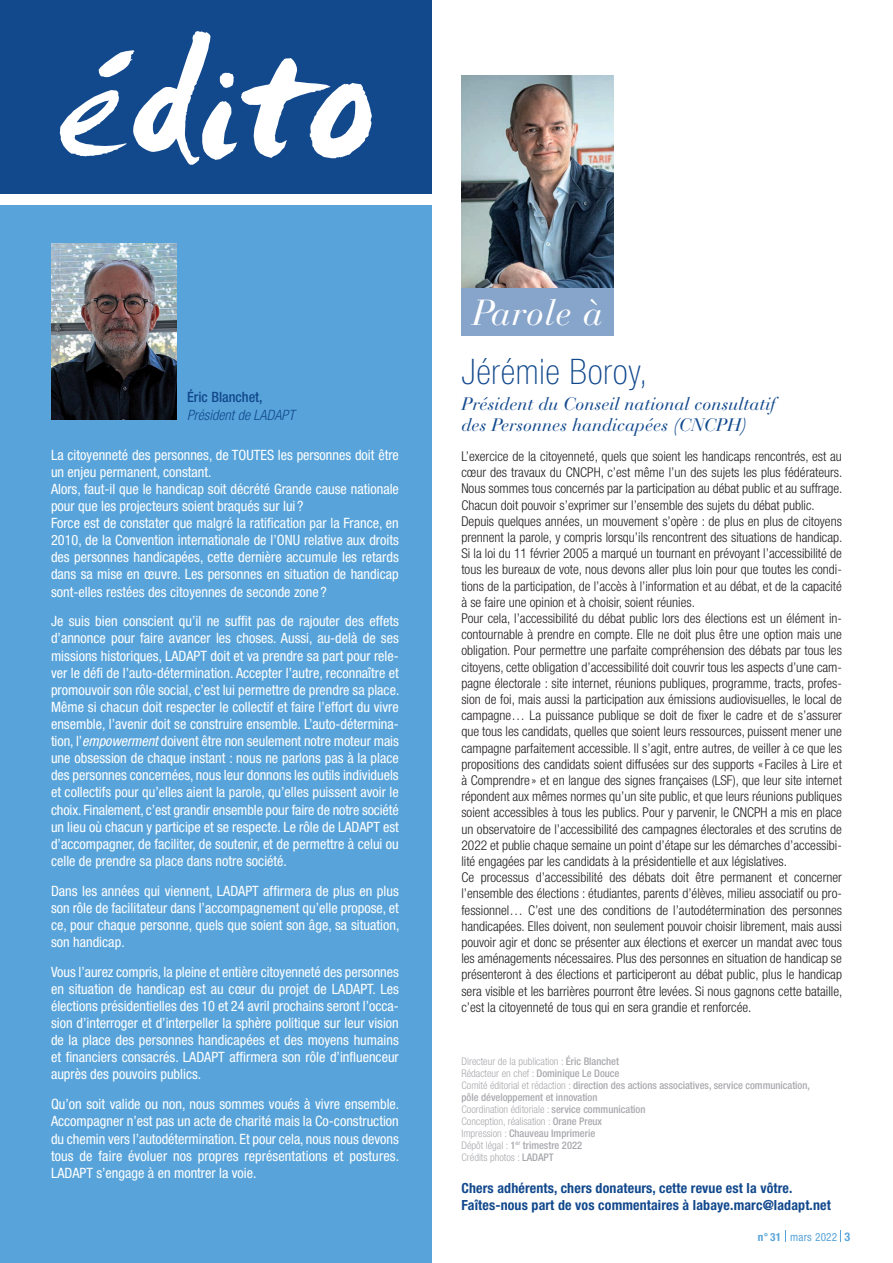
<style>
.page{position:relative;width:893px;height:1263px;background:#fff}
.page>*{position:absolute;margin:0;border:0;box-sizing:border-box;transform-origin:0 0}
.t1{font:italic 36px "Bauer Bodoni Std";letter-spacing:.02em;color:#fff}
.t2{font:100 condensed 35.25px "Helvetica Neue LT Std";letter-spacing:.02em;color:#12498d}
.t3{font:italic 18px/21.6px "Bauer Bodoni Std";color:#12498d}
.t4{font:condensed 14.25px/17.1px "Helvetica Neue LT Std";color:#fff;text-align:justify}
.t5{font:italic 300 condensed 14.25px "Helvetica Neue LT Std";color:#12498d}
.t6{font:500 condensed 14.25px "Helvetica Neue LT Std";color:#12498d}
.t7{font:700 condensed 13.95px "Helvetica Neue LT Std";letter-spacing:.01em;color:#12498d}
.t8{font:300 condensed 13.5px/16.2px "Helvetica Neue LT Std";color:#231f20;text-align:justify}
.t9{font:condensed 11.25px "Helvetica Neue LT Std";letter-spacing:.02em;color:#58a4da}
.t10{font:300 condensed 10.5px "Helvetica Neue LT Std";color:#a8a9ad}
.t11{font:500 condensed 10.5px "Helvetica Neue LT Std";color:#a8a9ad}
.s1{font-style:italic}
.s2{font-weight:500}
.s3{font-weight:300}
.s4{font-weight:700}
.s5{font-weight:700;font-size:12px}
</style>
<div class="page">
<svg style="left:840px;top:1230px;width:1px;height:12px"></svg>
<svg style="left:785px;top:1230px;width:1px;height:12px"></svg>
<div style="left:0;top:205px;width:432px;height:1058px;background:#58a4da"></div>
<img style="left:461px;top:75px;width:152px;height:213px">
<img style="left:51px;top:244px;width:125px;height:176px">
<div style="left:0;top:0;width:432px;height:193px;background:#12498d"></div>
<svg style="left:60px;top:31px;width:312px;height:134px"></svg>
<div style="left:461px;top:288px;width:152px;height:47px;background:#87a5ca"></div>
<p class="t6" style="left:187px;top:388px;width:77px">Éric Blanchet,</p>
<p class="t5" style="left:187px;top:407px;width:109px">Président de LADAPT</p>
<p class="t4" style="left:51px;top:446px;width:349px">La citoyenneté des personnes, de TOUTES les personnes doit être un enjeu permanent, constant.</p>
<p class="t4" style="left:51px;top:480px;width:349px">Alors, faut-il que le handicap soit décrété Grande cause nationale pour que les projecteurs soient braqués sur lui ?</p>
<p class="t4" style="left:51px;top:514px;width:349px">Force est de constater que malgré la ratification par la France, en 2010, de la Convention internationale de l’ONU relative aux droits des personnes handicapées, cette dernière accumule les retards dans sa mise en œuvre. Les personnes en situation de handicap sont-elles restées des citoyennes de seconde zone ?</p>
<p class="t4" style="left:51px;top:613px;width:350px">Je suis bien conscient qu’il ne suffit pas de rajouter des effets d’annonce pour faire avancer les choses. Aussi, au-delà de ses missions historiques, LADAPT doit et va prendre sa part pour rele&shy;ver le défi de l’auto-détermination. Accepter l’autre, reconnaître et promouvoir son rôle social, c’est lui permettre de prendre sa place.<br>Même si chacun doit respecter le collectif et faire l’effort du vivre ensemble, l’avenir doit se construire ensemble. L’auto-détermina&shy;tion, l’<span class="s1">empowerment</span> doivent être non seulement notre moteur mais une obsession de chaque instant : nous ne parlons pas à la place des personnes concernées, nous leur donnons les outils individuels et collectifs pour qu’elles aient la parole, qu’elles puissent avoir le choix. Finalement, c’est grandir ensemble pour faire de notre société un lieu où chacun y participe et se respecte. Le rôle de LADAPT est d’accompagner, de faciliter, de soutenir, et de permettre à celui ou celle de prendre sa place dans notre société.</p>
<p class="t4" style="left:51px;top:882px;width:350px">Dans les années qui viennent, LADAPT affirmera de plus en plus son rôle de facilitateur dans l’accompagnement qu’elle propose, et ce, pour chaque personne, quels que soient son âge, sa situation, son handicap.</p>
<p class="t4" style="left:51px;top:963px;width:349px">Vous l’aurez compris, la pleine et entière citoyenneté des personnes en situation de handicap est au cœur du projet de LADAPT. Les élections présidentielles des 10 et 24 avril prochains seront l’occa&shy;sion d’interroger et d’interpeller la sphère politique sur leur vision de la place des personnes handicapées et des moyens humains et financiers consacrés. LADAPT affirmera son rôle d’influenceur auprès des pouvoirs publics.</p>
<p class="t4" style="left:51px;top:1095px;width:350px">Qu’on soit valide ou non, nous sommes voués à vivre ensemble.<br>Accompagner n’est pas un acte de charité mais la Co-construction du chemin vers l’autodétermination. Et pour cela, nous nous devons tous de faire évoluer nos propres représentations et postures.<br>LADAPT s’engage à en montrer la voie.</p>
<p class="t1" style="left:472px;top:291px;width:132px">Parole à</p>
<p class="t2" style="left:461px;top:352px;width:187px">Jérémie Boroy,</p>
<p class="t3" style="left:461px;top:393px;width:316px">Président du Conseil national consultatif des Personnes handicapées (CNCPH)</p>
<p class="t8" style="left:461px;top:448px;width:383px">L’exercice de la citoyenneté, quels que soient les handicaps rencontrés, est au cœur des travaux du CNCPH, c’est même l’un des sujets les plus fédérateurs.<br>Nous sommes tous concernés par la participation au débat public et au suffrage.<br>Chacun doit pouvoir s’exprimer sur l’ensemble des sujets du débat public.</p>
<p class="t8" style="left:461px;top:513px;width:383px">Depuis quelques années, un mouvement s’opère : de plus en plus de citoyens prennent la parole, y compris lorsqu’ils rencontrent des situations de handicap.<br>Si la loi du 11 février 2005 a marqué un tournant en prévoyant l’accessibilité de tous les bureaux de vote, nous devons aller plus loin pour que toutes les condi&shy;tions de la participation, de l’accès à l’information et au débat, et de la capacité à se faire une opinion et à choisir, soient réunies.</p>
<p class="t8" style="left:461px;top:610px;width:382px">Pour cela, l’accessibilité du débat public lors des élections est un élément in&shy;contournable à prendre en compte. Elle ne doit plus être une option mais une obligation. Pour permettre une parfaite compréhension des débats par tous les citoyens, cette obligation d’accessibilité doit couvrir tous les aspects d’une cam&shy;pagne électorale : site internet, réunions publiques, programme, tracts, profes&shy;sion de foi, mais aussi la participation aux émissions audiovisuelles, le local de campagne… La puissance publique se doit de fixer le cadre et de s’assurer que tous les candidats, quelles que soient leurs ressources, puissent mener une campagne parfaitement accessible. Il s’agit, entre autres, de veiller à ce que les propositions des candidats soient diffusées sur des supports « Faciles à Lire et à Comprendre » et en langue des signes françaises (LSF), que leur site internet répondent aux mêmes normes qu’un site public, et que leurs réunions publiques soient accessibles à tous les publics. Pour y parvenir, le CNCPH a mis en place un observatoire de l’accessibilité des campagnes électorales et des scrutins de 2022 et publie chaque semaine un point d’étape sur les démarches d’accessibi&shy;lité engagées par les candidats à la présidentielle et aux législatives.</p>
<p class="t8" style="left:461px;top:869px;width:383px">Ce processus d’accessibilité des débats doit être permanent et concerner l’ensemble des élections : étudiantes, parents d’élèves, milieu associatif ou pro&shy;fessionnel… C’est une des conditions de l’autodétermination des personnes handicapées. Elles doivent, non seulement pouvoir choisir librement, mais aussi pouvoir agir et donc se présenter aux élections et exercer un mandat avec tous les aménagements nécessaires. Plus des personnes en situation de handicap se présenteront à des élections et participeront au débat public, plus le handicap sera visible et les barrières pourront être levées. Si nous gagnons cette bataille, c’est la citoyenneté de tous qui en sera grandie et renforcée.</p>
<p class="t10" style="left:461px;top:1055px;width:159px">Directeur de la publication : <span class="s2">Éric Blanchet</span></p>
<p class="t10" style="left:461px;top:1067px;width:159px">Rédacteur en chef : <span class="s2">Dominique Le Douce</span></p>
<p class="t11" style="left:461px;top:1078px;width:350px"><span class="s3">Comité éditorial et rédaction :</span> direction des actions associatives, service communication,</p>
<p class="t11" style="left:461px;top:1090px;width:138px">pôle développement et innovation</p>
<p class="t10" style="left:461px;top:1103px;width:185px">Coordination éditoriale : <span class="s2">service communication</span></p>
<p class="t10" style="left:461px;top:1115px;width:142px">Conception, réalisation : <span class="s2">Orane Preux</span></p>
<p class="t11" style="left:461px;top:1126px;width:135px"><span class="s3">Impression :</span> Chauveau Imprimerie</p>
<p class="t11" style="left:461px;top:1138px;width:122px"><span class="s3">Dépôt légal :</span> 1<sup>er</sup> trimestre 2022</p>
<p class="t10" style="left:461px;top:1151px;width:94px">Crédits photos : <span class="s2">LADAPT</span></p>
<p class="t7" style="left:461px;top:1180px;width:332px">Chers adhérents, chers donateurs, cette revue est la vôtre.</p>
<p class="t7" style="left:461px;top:1196px;width:371px">Faîtes-nous part de vos commentaires à labaye.marc@ladapt.net</p>
<p class="t9" style="left:758px;top:1230px;width:94px"><span class="s4">n° 31</span> mars 2022 <span class="s5">3</span></p>
</div>
